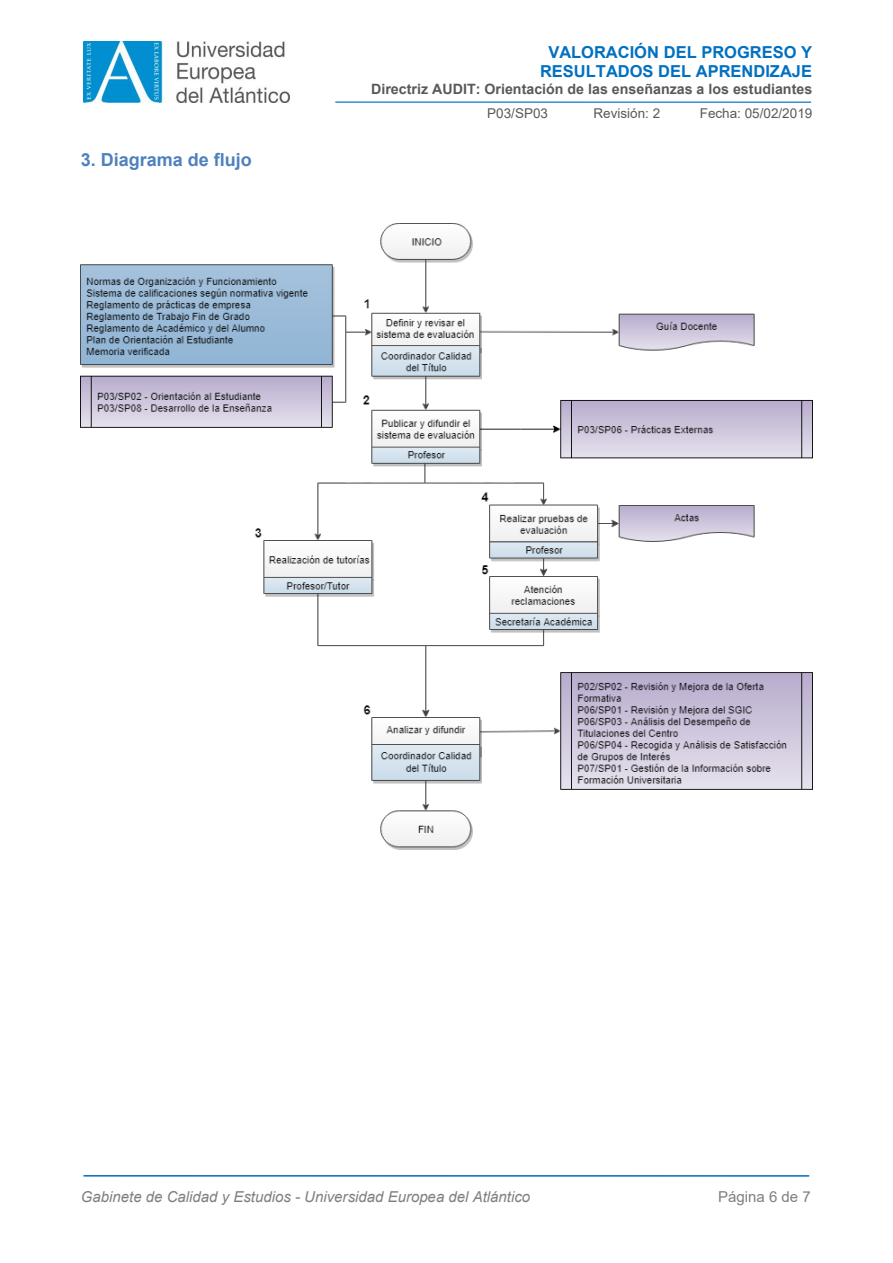
<style>
.page{position:relative;width:893px;height:1263px;background:#fff}
.page>*{position:absolute;margin:0;border:0;box-sizing:border-box;transform-origin:0 0}
.t1{font:700 18px "Arial";color:#4f81bd}
.t2{font:700 16.5px/18.9px "Arial";color:#0070c0;text-align:center}
.t3{font:italic 15px "Arial";color:#7f7f7f}
.t4{font:15px "Arial";color:#7f7f7f}
.t5{font:700 14.25px "Arial";color:#595959}
.t6{font:13.5px "Arial";color:#595959}
</style>
<div class="page">
<hr style="left:335px;top:102px;width:476px;height:1px;background:#0070c0">
<hr style="left:83px;top:1175px;width:726px;height:2px;background:#0070c0">
<img style="left:83px;top:42px;width:207px;height:60px">
<img style="left:81px;top:223px;width:731px;height:627px">
<p class="t1" style="left:81px;top:147px;width:173px">3. Diagrama de flujo</p>
<p class="t2" style="left:540px;top:43px;width:274px">VALORACIÓN DEL PROGRESO Y<br>RESULTADOS DEL APRENDIZAJE</p>
<p class="t5" style="left:371px;top:79px;width:443px">Directriz AUDIT: Orientación de las enseñanzas a los estudiantes</p>
<p class="t6" style="left:487px;top:104px;width:62px">P03/SP03</p>
<p class="t6" style="left:594px;top:104px;width:68px">Revisión: 2</p>
<p class="t6" style="left:700px;top:104px;width:114px">Fecha: 05/02/2019</p>
<p class="t3" style="left:81px;top:1187px;width:451px">Gabinete de Calidad y Estudios - Universidad Europea del Atlántico</p>
<p class="t4" style="left:718px;top:1186px;width:94px">Página 6 de 7</p>
</div>
